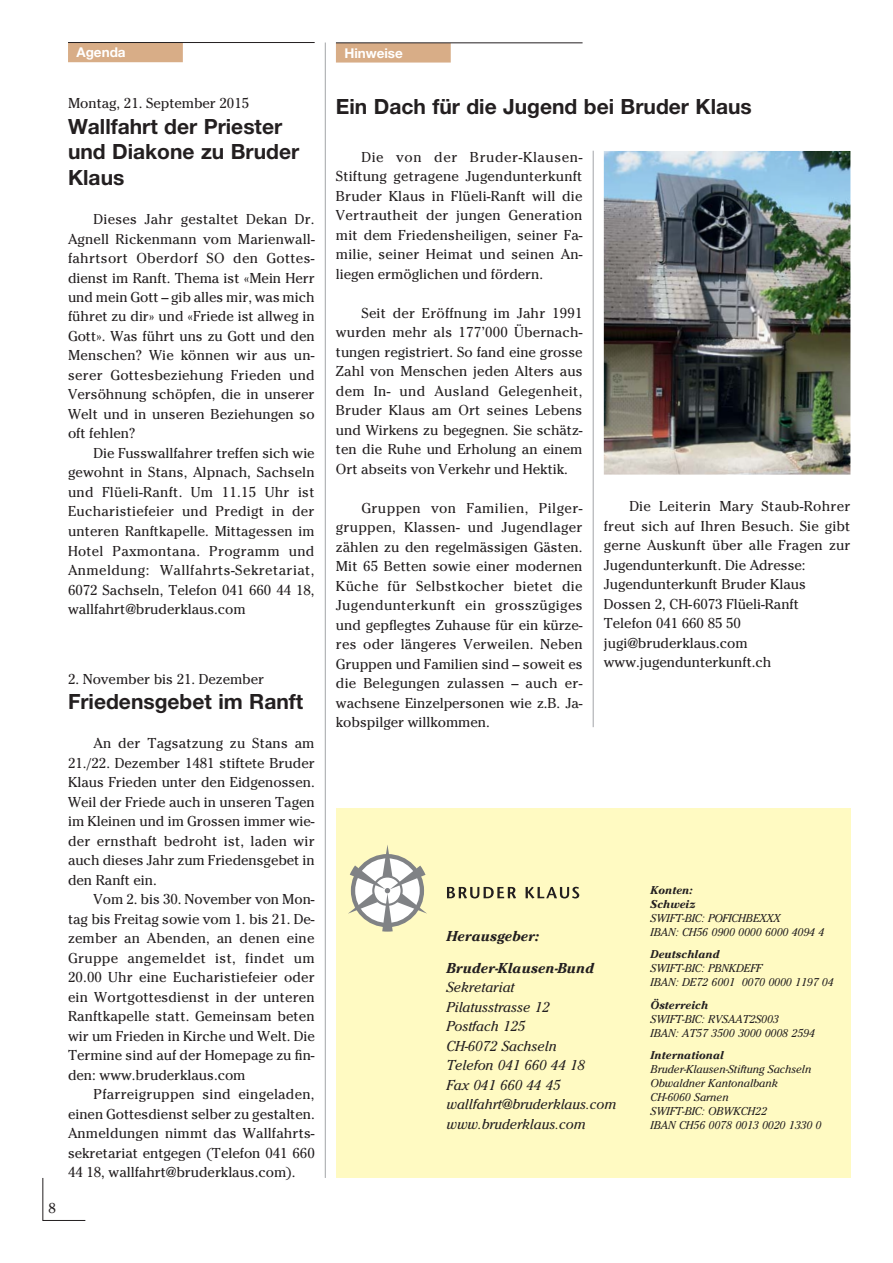
<style>
.page{position:relative;width:893px;height:1263px;background:#fff}
.page>*{position:absolute;margin:0;border:0;box-sizing:border-box;transform-origin:0 0}
.t1{font:700 21px/25.5px "Helvetica Neue";color:#231f20}
.t2{font:14.25px/19.5px "Cheltenham";color:#231f20;text-align:justify}
.t3{font:italic 14.25px/19.5px "Cheltenham";color:#231f20}
.t4{font:italic 700 14.25px "Cheltenham";color:#231f20}
.t5{font:700 13.5px "Helvetica Neue";color:#fff}
.t6{font:italic 11.25px/14px "Cheltenham";color:#231f20}
.t7{font:italic 700 11.25px/14px "Cheltenham";color:#231f20}
</style>
<div class="page">
<svg style="left:42px;top:1178px;width:44px;height:43px"></svg>
<div style="left:68px;top:43px;width:115px;height:19px;background:#d8ad87"></div>
<hr style="left:68px;top:42px;width:247px;height:1px;background:#231f20">
<hr style="left:325px;top:43px;width:1px;height:1135px;background:#a7a9ac">
<hr style="left:593px;top:151px;width:1px;height:576px;background:#a7a9ac">
<div style="left:336px;top:43px;width:115px;height:20px;background:#d8ad87"></div>
<hr style="left:336px;top:43px;width:247px;height:1px;background:#231f20">
<div style="left:336px;top:808px;width:514px;height:370px;background:#fffac2"></div>
<svg style="left:348px;top:845px;width:79px;height:87px"></svg>
<svg style="left:447px;top:887px;width:69px;height:11px"></svg>
<svg style="left:526px;top:887px;width:53px;height:11px"></svg>
<img style="left:604px;top:151px;width:246px;height:324px">
<p class="t5" style="left:77px;top:48px;width:51px">Agenda</p>
<p class="t2" style="left:68px;top:95px;width:183px">Montag, 21. September 2015</p>
<h1 class="t1" style="left:68px;top:116px;width:233px">Wallfahrt der Priester und Diakone zu Bruder<br>Klaus</h1>
<p class="t2" style="left:68px;top:211px;width:248px;text-indent:26px">Dieses Jahr gestaltet Dekan Dr.<br>Agnell Rickenmann vom Marienwall&shy;fahrtsort Oberdorf SO den Gottes&shy;dienst im Ranft. Thema ist «Mein Herr und mein Gott – gib alles mir, was mich führet zu dir» und «Friede ist allweg in Gott». Was führt uns zu Gott und den Menschen? Wie können wir aus un&shy;serer Gottesbeziehung Frieden und Versöhnung schöpfen, die in unserer Welt und in unseren Beziehungen so oft fehlen?</p>
<p class="t2" style="left:68px;top:445px;width:248px;text-indent:26px">Die Fusswallfahrer treffen sich wie gewohnt in Stans, Alpnach, Sachseln und Flüeli-Ranft. Um 11.15 Uhr ist Eucharistiefeier und Predigt in der unteren Ranftkapelle. Mittagessen im Hotel Paxmontana. Programm und Anmeldung: Wallfahrts-Sekretariat, 6072 Sachseln, Telefon 041 660 44 18, wallfahrt@bruderklaus.com</p>
<p class="t2" style="left:49px;top:1199px;width:9px">8</p>
<p class="t2" style="left:68px;top:670px;width:198px">2. November bis 21. Dezember</p>
<h1 class="t1" style="left:68px;top:691px;width:237px">Friedensgebet im Ranft</h1>
<p class="t2" style="left:68px;top:735px;width:248px;text-indent:26px">An der Tagsatzung zu Stans am 21./22. Dezember 1481 stiftete Bruder Klaus Frieden unter den Eidgenossen.<br>Weil der Friede auch in unseren Tagen im Kleinen und im Grossen immer wie&shy;der ernsthaft bedroht ist, laden wir auch dieses Jahr zum Friedensgebet in den Ranft ein.</p>
<p class="t2" style="left:68px;top:891px;width:248px;text-indent:26px">Vom 2. bis 30. November von Mon&shy;tag bis Freitag sowie vom 1. bis 21. De&shy;zember an Abenden, an denen eine Gruppe angemeldet ist, findet um 20.00 Uhr eine Eucharistiefeier oder ein Wortgottesdienst in der unteren Ranftkapelle statt. Gemeinsam beten wir um Frieden in Kirche und Welt. Die Termine sind auf der Homepage zu fin&shy;den: www.bruderklaus.com</p>
<p class="t2" style="left:68px;top:1086px;width:248px;text-indent:26px">Pfarreigruppen sind eingeladen, einen Gottesdienst selber zu gestalten.<br>Anmeldungen nimmt das Wallfahrts&shy;sekretariat entgegen (Telefon 041 660<br>44 18, wallfahrt@bruderklaus.com).</p>
<p class="t5" style="left:344px;top:48px;width:60px">Hinweise</p>
<h1 class="t1" style="left:336px;top:96px;width:417px">Ein Dach für die Jugend bei Bruder Klaus</h1>
<p class="t2" style="left:336px;top:148px;width:248px;text-indent:26px">Die von der Bruder-Klausen-Stiftung getragene Jugendunterkunft Bruder Klaus in Flüeli-Ranft will die Vertrautheit der jungen Generation mit dem Friedensheiligen, seiner Fa&shy;milie, seiner Heimat und seinen An&shy;liegen ermöglichen und fördern.</p>
<p class="t2" style="left:336px;top:304px;width:248px;text-indent:26px">Seit der Eröffnung im Jahr 1991 wurden mehr als 177’000 Übernach&shy;tungen registriert. So fand eine grosse Zahl von Menschen jeden Alters aus dem In- und Ausland Gelegenheit, Bruder Klaus am Ort seines Lebens und Wirkens zu begegnen. Sie schätz&shy;ten die Ruhe und Erholung an einem Ort abseits von Verkehr und Hektik.</p>
<p class="t2" style="left:336px;top:499px;width:248px;text-indent:26px">Gruppen von Familien, Pilger&shy;gruppen, Klassen- und Jugendlager zählen zu den regelmässigen Gästen.<br>Mit 65 Betten sowie einer modernen Küche für Selbstkocher bietet die Jugendunterkunft ein grosszügiges und gepflegtes Zuhause für ein kürze&shy;res oder längeres Verweilen. Neben Gruppen und Familien sind – soweit es die Belegungen zulassen – auch er&shy;wachsene Einzelpersonen wie z.B. Ja&shy;kobspilger willkommen.</p>
<p class="t2" style="left:604px;top:498px;width:248px;text-align:left;text-indent:26px">Die Leiterin Mary Staub-Rohrer freut sich auf Ihren Besuch. Sie gibt gerne Auskunft über alle Fragen zur<br>Jugendunterkunft. Die Adresse:<br>Jugendunterkunft Bruder Klaus<br>Dossen 2, CH-6073 Flüeli-Ranft<br>Telefon 041 660 85 50 jugi@bruderklaus.com www.jugendunterkunft.ch</p>
<p class="t4" style="left:446px;top:931px;width:94px">Herausgeber:</p>
<p class="t4" style="left:446px;top:962px;width:149px">Bruder-Klausen-Bund</p>
<p class="t3" style="left:446px;top:979px;width:171px">Sekretariat<br>Pilatusstrasse 12<br>Postfach 125<br>CH-6072 Sachseln<br>Telefon 041 660 44 18<br>Fax 041 660 44 45 wallfahrt@bruderklaus.com www.bruderklaus.com</p>
<p class="t7" style="left:651px;top:884px;width:46px">Konten:<br>Schweiz</p>
<p class="t6" style="left:651px;top:912px;width:175px">SWIFT-BIC: POFICHBEXXX<br>IBAN: CH56 0900 0000 6000 4094 4</p>
<p class="t7" style="left:651px;top:949px;width:71px">Deutschland</p>
<p class="t6" style="left:651px;top:962px;width:185px">SWIFT-BIC: PBNKDEFF<br>IBAN: DE72 6001 0070 0000 1197 04</p>
<p class="t7" style="left:651px;top:999px;width:59px">Österreich</p>
<p class="t6" style="left:651px;top:1013px;width:166px">SWIFT-BIC: RVSAAT2S003<br>IBAN: AT57 3500 3000 0008 2594</p>
<p class="t7" style="left:651px;top:1049px;width:75px">International</p>
<p class="t6" style="left:651px;top:1063px;width:172px">Bruder-Klausen-Stiftung Sachseln<br>Obwaldner Kantonalbank<br>CH-6060 Sarnen<br>SWIFT-BIC: OBWKCH22<br>IBAN CH56 0078 0013 0020 1330 0</p>
</div>
